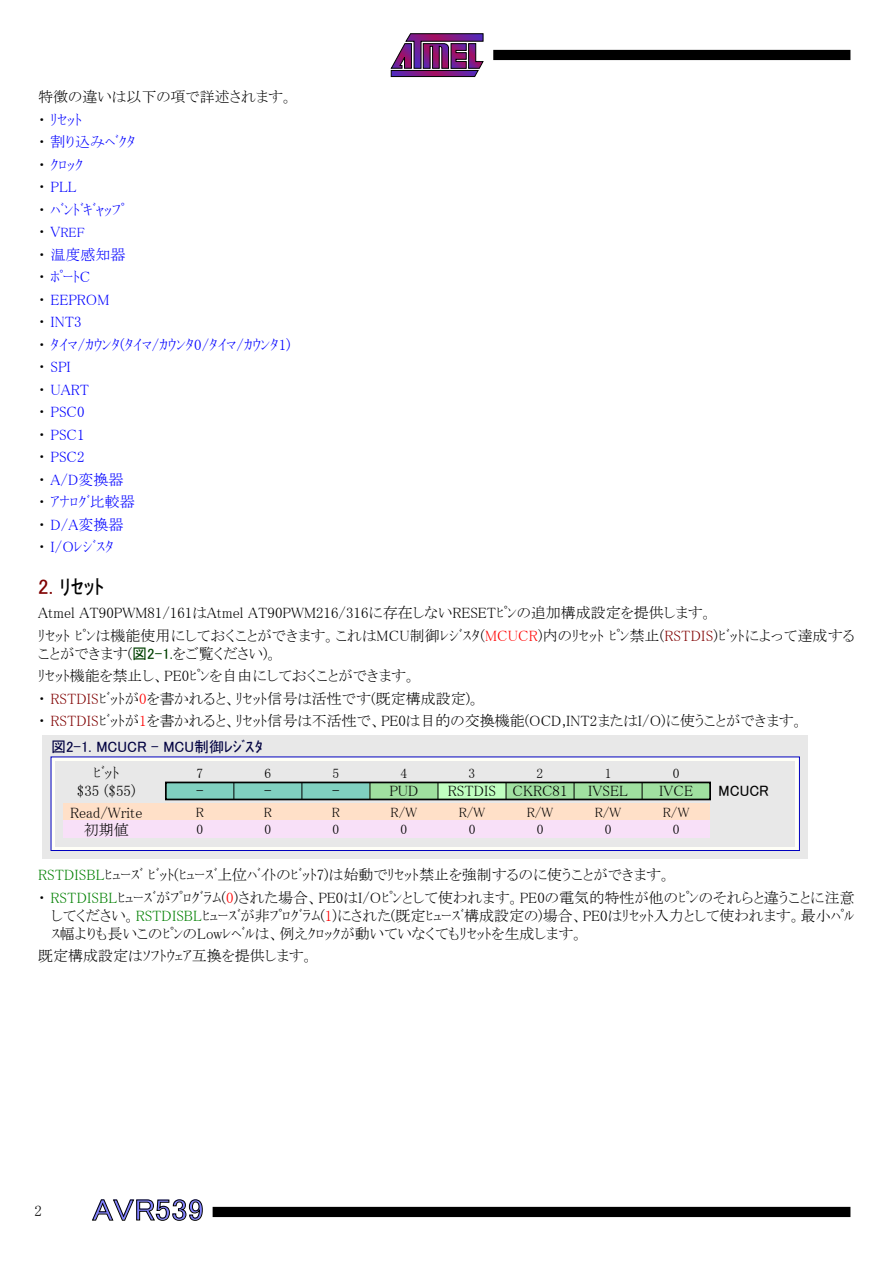
<style>
.page{position:relative;width:893px;height:1263px;background:#fff}
.page>*{position:absolute;margin:0;border:0;box-sizing:border-box;transform-origin:0 0}
.t1{font:30px "MS P Gothic";color:#8080ff;scale:1.1 1}
.t2{font:21px "MS P Gothic";color:#000}
.t3{font:15px/22.5px "MS P Mincho";color:#000}
.t4{font:15px/22.5px "MS P Mincho";color:#00f}
.t5{font:15px "MS P Gothic";color:#000040}
.t6{font:15px "MS P Gothic";color:#000}
.t7{font:13.5px "MS P Mincho";color:#000}
.t8{font:13.5px "MS P Mincho";color:#00f}
.s1{color:#000}
.s2{font-size:15px;color:#000}
.s3{font-size:15px}
.s4{color:#800000}
.s5{color:#f00}
.s6{font-family:"MS P Gothic";color:#004000}
.s7{color:#008000}
</style>
<div class="page">
<svg style="left:390px;top:33px;width:94px;height:44px"></svg>
<div style="left:493px;top:50px;width:357px;height:10px;background:#000"></div>
<div style="left:213px;top:1207px;width:637px;height:10px;background:#000"></div>
<svg style="left:92px;top:1199px;width:111px;height:22px"></svg>
<div style="left:43px;top:736px;width:765px;height:123px;background:#e8e8e8"></div>
<div style="left:51px;top:757px;width:748px;height:93px;background:linear-gradient(to right,#fffff7,#fffff7)"></div>
<div style="left:51px;top:756px;width:749px;height:95px;border:1px solid #0000c0"></div>
<div style="left:55px;top:761px;width:740px;height:85px;background:#e8e8e8"></div>
<div style="left:64px;top:804px;width:646px;height:17px;background:#ffe0c8"></div>
<div style="left:64px;top:821px;width:646px;height:17px;background:#f8e0f8"></div>
<div style="left:166px;top:782px;width:544px;height:17px;background:#c0ffc0"></div>
<div style="left:166px;top:782px;width:204px;height:17px;background:#80d0c0"></div>
<div style="left:506px;top:782px;width:204px;height:17px;background:#a0e0a0"></div>
<div style="left:370px;top:782px;width:68px;height:17px;background:#a0e0a0"></div>
<svg style="left:233px;top:785px;width:1px;height:12px"></svg>
<svg style="left:301px;top:785px;width:1px;height:12px"></svg>
<svg style="left:369px;top:785px;width:1px;height:12px"></svg>
<svg style="left:438px;top:785px;width:1px;height:12px"></svg>
<svg style="left:506px;top:785px;width:1px;height:12px"></svg>
<svg style="left:574px;top:785px;width:1px;height:12px"></svg>
<svg style="left:642px;top:785px;width:1px;height:12px"></svg>
<div style="left:165px;top:782px;width:546px;height:18px;border:2px solid #000"></div>
<p class="t4" style="left:38px;top:86px;width:256px"><span class="s1">特徴の違いは以下の項で詳述されます。・</span> ﾘｾｯﾄ<br><span class="s1">・</span> 割り込みﾍﾞｸﾀ<br><span class="s1">・</span> ｸﾛｯｸ<br><span class="s1">・</span> PLL<br><span class="s1">・</span> ﾊﾞﾝﾄﾞｷﾞｬｯﾌﾟ</p>
<p class="t8" style="left:38px;top:226px;width:48px"><span class="s2">・</span> <span class="s3">V</span>REF</p>
<p class="t4" style="left:38px;top:243px;width:254px"><span class="s1">・</span> 温度感知器<br><span class="s1">・</span> ﾎﾟｰﾄC<br><span class="s1">・</span> EEPROM<br><span class="s1">・</span> INT3<br><span class="s1">・</span> ﾀｲﾏ/ｶｳﾝﾀ(ﾀｲﾏ/ｶｳﾝﾀ0/ﾀｲﾏ/ｶｳﾝﾀ1)<span class="s1">・</span> SPI<br><span class="s1">・</span> UART<br><span class="s1">・</span> PSC0<br><span class="s1">・</span> PSC1<br><span class="s1">・</span> PSC2<br><span class="s1">・</span> A/D変換器<br><span class="s1">・</span> ｱﾅﾛｸﾞ比較器<br><span class="s1">・</span> D/A変換器<br><span class="s1">・</span> I/Oﾚｼﾞｽﾀ</p>
<h2 class="t2" style="left:38px;top:576px;width:67px"><span class="s4">2.</span> ﾘｾｯﾄ</h2>
<p class="t3" style="left:38px;top:602px;width:818px">Atmel AT90PWM81/161はAtmel AT90PWM216/316に存在しないRESETﾋﾟﾝの追加構成設定を提供します。<br>ﾘｾｯﾄ ﾋﾟﾝは機能使用にしておくことができます。これはMCU制御ﾚｼﾞｽﾀ(<span class="s5">MCUCR</span>)内のﾘｾｯﾄ ﾋﾟﾝ禁止(<span class="s4">RSTDIS</span>)ﾋﾞｯﾄによって達成する</p>
<p class="t3" style="left:38px;top:642px;width:767px">ことができます(<span class="s6">図2-1.</span>をご覧ください)。<br>ﾘｾｯﾄ機能を禁止し、PE0ﾋﾟﾝを自由にしておくことができます。<br>・ <span class="s4">RSTDIS</span>ﾋﾞｯﾄが<span class="s5">0</span>を書かれると、ﾘｾｯﾄ信号は活性です(既定構成設定)。<br>・ <span class="s4">RSTDIS</span>ﾋﾞｯﾄが<span class="s5">1</span>を書かれると、ﾘｾｯﾄ信号は不活性で、PE0は目的の交換機能(OCD,INT2またはI/O)に使うことができます。</p>
<p class="t5" style="left:51px;top:739px;width:213px">図2-1. MCUCR - MCU制御ﾚｼﾞｽﾀ</p>
<p class="t3" style="left:196px;top:780px;width:9px">-</p>
<p class="t3" style="left:264px;top:780px;width:9px">-</p>
<p class="t3" style="left:332px;top:780px;width:9px">-</p>
<p class="t3" style="left:389px;top:780px;width:31px">PUD</p>
<p class="t3" style="left:448px;top:780px;width:121px">RSTDIS CKRC81</p>
<p class="t3" style="left:588px;top:780px;width:41px">IVSEL</p>
<p class="t3" style="left:659px;top:780px;width:35px">IVCE</p>
<p class="t3" style="left:93px;top:761px;width:28px">ﾋﾞｯﾄ</p>
<p class="t7" style="left:196px;top:767px;width:8px">7</p>
<p class="t7" style="left:264px;top:767px;width:8px">6</p>
<p class="t7" style="left:333px;top:767px;width:8px">5</p>
<p class="t7" style="left:401px;top:767px;width:8px">4</p>
<p class="t7" style="left:469px;top:767px;width:8px">3</p>
<p class="t7" style="left:537px;top:767px;width:8px">2</p>
<p class="t7" style="left:605px;top:767px;width:8px">1</p>
<p class="t7" style="left:673px;top:767px;width:8px">0</p>
<p class="t3" style="left:77px;top:780px;width:60px">$35 ($55)</p>
<p class="t6" style="left:719px;top:783px;width:52px">MCUCR</p>
<p class="t7" style="left:196px;top:805px;width:10px">R</p>
<p class="t7" style="left:264px;top:805px;width:10px">R</p>
<p class="t7" style="left:332px;top:805px;width:10px">R</p>
<p class="t7" style="left:391px;top:805px;width:28px">R/W</p>
<p class="t7" style="left:459px;top:805px;width:28px">R/W</p>
<p class="t7" style="left:527px;top:805px;width:28px">R/W</p>
<p class="t7" style="left:595px;top:805px;width:28px">R/W</p>
<p class="t7" style="left:663px;top:805px;width:28px">R/W</p>
<p class="t7" style="left:197px;top:822px;width:8px">0</p>
<p class="t7" style="left:265px;top:822px;width:8px">0</p>
<p class="t7" style="left:333px;top:822px;width:8px">0</p>
<p class="t7" style="left:401px;top:822px;width:8px">0</p>
<p class="t7" style="left:469px;top:822px;width:8px">0</p>
<p class="t7" style="left:537px;top:822px;width:8px">0</p>
<p class="t7" style="left:605px;top:822px;width:8px">0</p>
<p class="t7" style="left:673px;top:822px;width:8px">0</p>
<p class="t3" style="left:70px;top:804px;width:74px;line-height:17px;text-align:center">Read/Write初期値</p>
<p class="t3" style="left:38px;top:864px;width:818px"><span class="s7">RSTDISBL</span>ﾋｭｰｽﾞ ﾋﾞｯﾄ(ﾋｭｰｽﾞ上位ﾊﾞｲﾄのﾋﾞｯﾄ7)は始動でﾘｾｯﾄ禁止を強制するのに使うことができます。<br>・ <span class="s7">RSTDISBL</span>ﾋｭｰｽﾞがﾌﾟﾛｸﾞﾗﾑ(<span class="s5">0</span>)された場合、PE0はI/Oﾋﾟﾝとして使われます。PE0の電気的特性が他のﾋﾟﾝのそれらと違うことに注意</p>
<p class="t3" style="left:51px;top:906px;width:805px;line-height:18px">してください。<span class="s7">RSTDISBL</span>ﾋｭｰｽﾞが非ﾌﾟﾛｸﾞﾗﾑ(<span class="s5">1</span>)にされた(既定ﾋｭｰｽﾞ構成設定の)場合、PE0はﾘｾｯﾄ入力として使われます。最小ﾊﾟﾙｽ幅よりも長いこのﾋﾟﾝのLowﾚﾍﾞﾙは、例えｸﾛｯｸが動いていなくてもﾘｾｯﾄを生成します。</p>
<p class="t3" style="left:38px;top:945px;width:277px">既定構成設定はｿﾌﾄｳｪｱ互換を提供します。</p>
<p class="t3" style="left:35px;top:1199px;width:9px">2</p>
<h1 class="t1" style="left:92px;top:1195px;width:103px">AVR539</h1>
</div>
